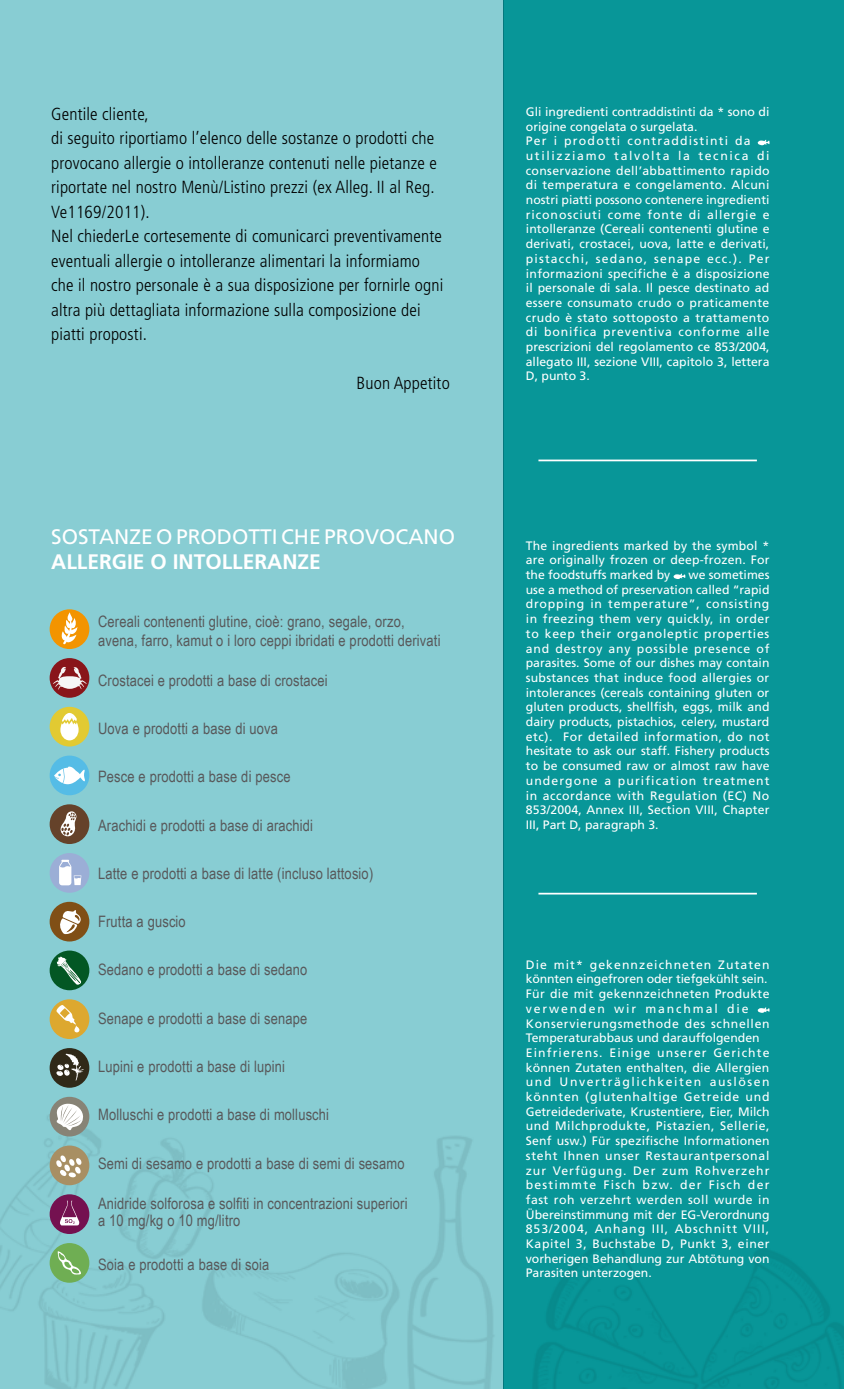
<style>
.page{position:relative;width:844px;height:1389px;background:#fff}
.page>*{position:absolute;margin:0;border:0;box-sizing:border-box;transform-origin:0 0}
.t1{font:21px "Frutiger LT Std";color:#fff}
.t2{font:700 21px "Frutiger LT Std";color:#fff}
.t3{font:300 condensed 17.5px/24.5px "Frutiger LT Std";letter-spacing:.01em;color:#000}
.t4{font:15.75px/18.9px "Arial Narrow";letter-spacing:.01em;color:#58585a}
.t5{font:12.25px/14.7px "Frutiger LT Std";letter-spacing:.025em;color:#fff;text-align:justify}
.t6{font:12.25px/14.7px "Frutiger LT Std";letter-spacing:.045em;color:#fff}
</style>
<div class="page">
<div style="left:0;top:0;width:504px;height:1389px;background:#88cdd3"></div>
<div style="left:504px;top:0;width:339px;height:1389px;background:#089698"></div>
<svg style="left:757px;top:140px;width:12px;height:5px"></svg>
<svg style="left:673px;top:574px;width:12px;height:5px"></svg>
<svg style="left:757px;top:1007px;width:12px;height:6px"></svg>
<div style="left:50px;top:609px;width:39px;height:40px;background:#f39400;border-radius:50%"></div>
<svg style="left:61px;top:612px;width:16px;height:33px"></svg>
<div style="left:50px;top:658px;width:39px;height:40px;background:#89151a;border-radius:50%"></div>
<svg style="left:53px;top:667px;width:34px;height:23px"></svg>
<div style="left:50px;top:707px;width:39px;height:40px;background:#e2ca32;border-radius:50%"></div>
<svg style="left:60px;top:713px;width:19px;height:27px"></svg>
<div style="left:50px;top:756px;width:39px;height:39px;background:#55bce6;border-radius:50%"></div>
<svg style="left:54px;top:767px;width:31px;height:17px"></svg>
<div style="left:50px;top:804px;width:39px;height:40px;background:#65422a;border-radius:50%"></div>
<svg style="left:60px;top:811px;width:17px;height:25px"></svg>
<div style="left:50px;top:853px;width:39px;height:40px;background:#9baed6;border-radius:50%"></div>
<svg style="left:59px;top:860px;width:22px;height:25px"></svg>
<div style="left:50px;top:902px;width:39px;height:40px;background:#804f16;border-radius:50%"></div>
<svg style="left:60px;top:910px;width:21px;height:24px"></svg>
<div style="left:50px;top:951px;width:39px;height:39px;background:#035724;border-radius:50%"></div>
<svg style="left:57px;top:957px;width:24px;height:28px"></svg>
<div style="left:50px;top:999px;width:39px;height:40px;background:#dda82f;border-radius:50%"></div>
<svg style="left:56px;top:1005px;width:23px;height:28px"></svg>
<div style="left:50px;top:1048px;width:39px;height:40px;background:#302918;border-radius:50%"></div>
<svg style="left:56px;top:1054px;width:28px;height:27px"></svg>
<div style="left:50px;top:1097px;width:39px;height:39px;background:#878376;border-radius:50%"></div>
<svg style="left:56px;top:1104px;width:28px;height:27px"></svg>
<div style="left:50px;top:1146px;width:39px;height:39px;background:#a88f63;border-radius:50%"></div>
<svg style="left:56px;top:1155px;width:26px;height:23px"></svg>
<div style="left:50px;top:1194px;width:39px;height:40px;background:#741150;border-radius:50%"></div>
<svg style="left:60px;top:1200px;width:19px;height:25px"></svg>
<div style="left:50px;top:1243px;width:39px;height:40px;background:#6fae53;border-radius:50%"></div>
<svg style="left:58px;top:1251px;width:23px;height:24px"></svg>
<hr style="left:538px;top:460px;width:218px;height:1px;background:#fff">
<hr style="left:538px;top:893px;width:218px;height:2px;background:#fff">
<p class="t3" style="left:51px;top:102px;width:393px">Gentile cliente,<br>di seguito riportiamo l’elenco delle sostanze o prodotti che provocano allergie o intolleranze contenuti nelle pietanze e riportate nel nostro Menù/Listino prezzi (ex Alleg. II al Reg.<br>Ve1169/2011).<br>Nel chiederLe cortesemente di comunicarci preventivamente eventuali allergie o intolleranze alimentari la informiamo che il nostro personale è a sua disposizione per fornirle ogni altra più dettagliata informazione sulla composizione dei piatti proposti.</p>
<h2 class="t3" style="left:356px;top:371px;width:95px">Buon Appetito</h2>
<h1 class="t1" style="left:51px;top:525px;width:405px">SOSTANZE O PRODOTTI CHE PROVOCANO</h1>
<h1 class="t2" style="left:51px;top:550px;width:271px">ALLERGIE O INTOLLERANZE</h1>
<p class="t4" style="left:98px;top:611px;width:344px">Cereali contenenti glutine, cioè: grano, segale, orzo, avena, farro, kamut o i loro ceppi ibridati e prodotti derivati</p>
<p class="t4" style="left:98px;top:670px;width:231px">Crostacei e prodotti a base di crostacei</p>
<p class="t4" style="left:98px;top:718px;width:181px">Uova e prodotti a base di uova</p>
<p class="t4" style="left:98px;top:767px;width:194px">Pesce e prodotti a base di pesce</p>
<p class="t4" style="left:98px;top:815px;width:216px">Arachidi e prodotti a base di arachidi</p>
<p class="t4" style="left:98px;top:863px;width:276px">Latte e prodotti a base di latte (incluso lattosio)</p>
<p class="t4" style="left:98px;top:912px;width:89px">Frutta a guscio</p>
<p class="t4" style="left:98px;top:960px;width:211px">Sedano e prodotti a base di sedano</p>
<p class="t4" style="left:98px;top:1008px;width:211px">Senape e prodotti a base di senape</p>
<p class="t4" style="left:98px;top:1056px;width:188px">Lupini e prodotti a base di lupini</p>
<p class="t4" style="left:98px;top:1105px;width:232px">Molluschi e prodotti a base di molluschi</p>
<p class="t4" style="left:98px;top:1153px;width:308px">Semi di sesamo e prodotti a base di semi di sesamo</p>
<p class="t4" style="left:98px;top:1194px;width:311px;line-height:17.5px">Anidride solforosa e solfiti in concentrazioni superiori a 10 mg/kg o 10 mg/litro</p>
<p class="t4" style="left:98px;top:1254px;width:173px">Soia e prodotti a base di soia</p>
<p class="t5" style="left:525px;top:104px;width:245px;text-align:left">Gli ingredienti contraddistinti da * sono di origine congelata o surgelata.<br>Per i prodotti contraddistinti da utilizziamo talvolta la tecnica di conservazione dell’abbattimento rapido di temperatura e congelamento. Alcuni nostri piatti possono contenere ingredienti riconosciuti come fonte di allergie e intolleranze (Cereali contenenti glutine e derivati, crostacei, uova, latte e derivati, pistacchi, sedano, senape ecc.). Per informazioni specifiche è a disposizione il personale di sala. Il pesce destinato ad essere consumato crudo o praticamente crudo è stato sottoposto a trattamento di bonifica preventiva conforme alle prescrizioni del regolamento ce 853/2004, allegato III, sezione VIII, capitolo 3, lettera D, punto 3.</p>
<p class="t5" style="left:525px;top:538px;width:245px">The ingredients marked by the symbol * are originally frozen or deep-frozen. For the foodstuffs marked by</p>
<p class="t5" style="left:525px;top:567px;width:245px;text-indent:163px">we sometimes use a method of preservation called “rapid dropping in temperature”, consisting in freezing them very quickly, in order to keep their organoleptic properties and destroy any possible presence of parasites. Some of our dishes may contain substances that induce food allergies or intolerances (cereals containing gluten or gluten products, shellfish, eggs, milk and dairy products, pistachios, celery, mustard etc). For detailed information, do not hesitate to ask our staff. Fishery products to be consumed raw or almost raw have undergone a purification treatment in accordance with Regulation (EC) No 853/2004, Annex III, Section VIII, Chapter III, Part D, paragraph 3.</p>
<p class="t6" style="left:525px;top:957px;width:245px">Die mit* gekennzeichneten Zutaten könnten eingefroren oder tiefgekühlt sein.<br>Für die mit gekennzeichneten Produkte verwenden wir manchmal die Konservierungsmethode des schnellen Temperaturabbaus und darauffolgenden Einfrierens. Einige unserer Gerichte können Zutaten enthalten, die Allergien und Unverträglichkeiten auslösen könnten (glutenhaltige Getreide und Getreidederivate, Krustentiere, Eier, Milch und Milchprodukte, Pistazien, Sellerie, Senf usw.) Für spezifische Informationen steht Ihnen unser Restaurantpersonal zur Verfügung. Der zum Rohverzehr bestimmte Fisch bzw. der Fisch der fast roh verzehrt werden soll wurde in Übereinstimmung mit der EG-Verordnung 853/2004, Anhang III, Abschnitt VIII, Kapitel 3, Buchstabe D, Punkt 3, einer vorherigen Behandlung zur Abtötung von Parasiten unterzogen.</p>
</div>
